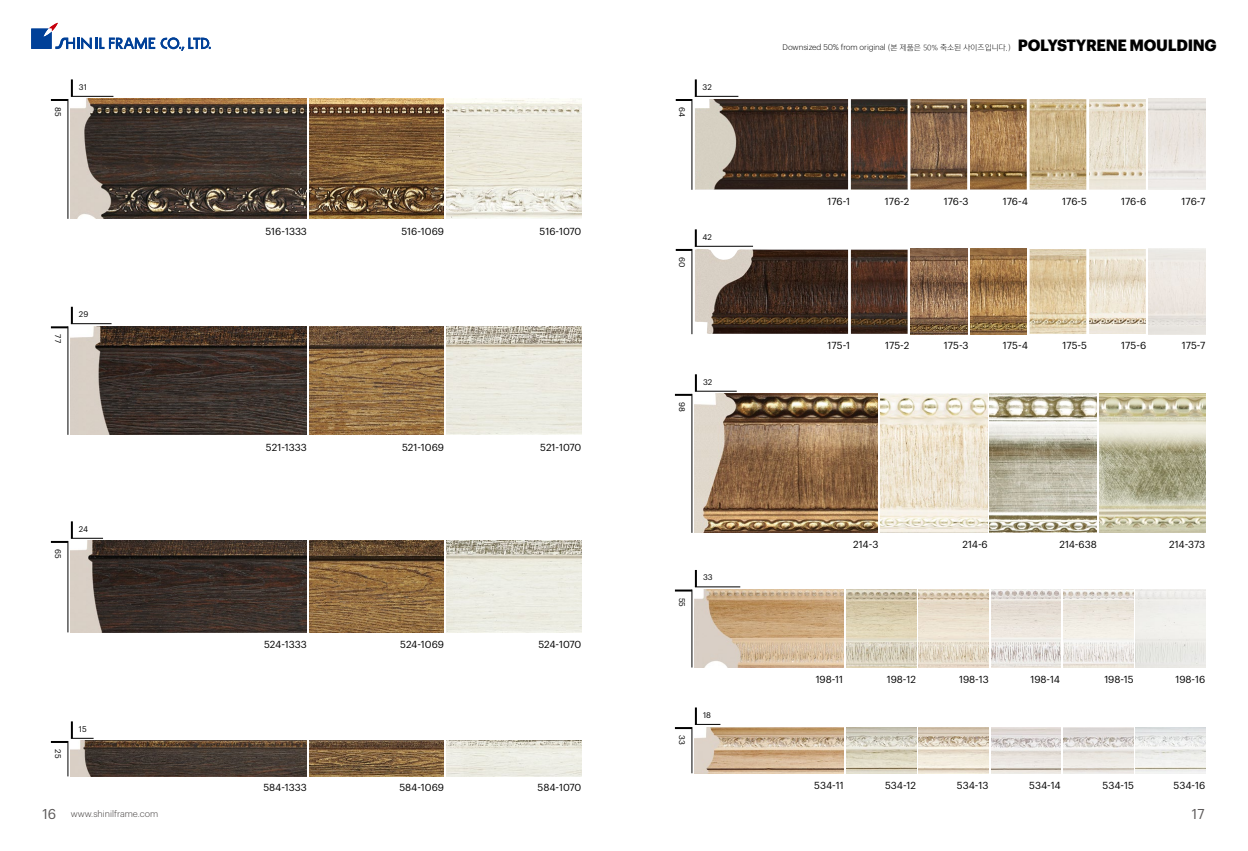
<style>
.page{position:relative;width:1248px;height:851px;background:#fff}
.page>*{position:absolute;margin:0;border:0;box-sizing:border-box;transform-origin:0 0}
.t1{font:14px "Graphik";color:#5a5757}
.t2{font:10px "Graphik";color:#000}
.t3{font:300 9px "Graphik";color:#3f3b3a}
.t4{font:300 8px "Graphik";letter-spacing:-.01em;color:#000}
.t5{font:8px "Graphik";color:#000}
.s1{font-family:"Yoon Gothic 720";font-weight:400}
.s2{font-weight:700;font-size:16px}
.s3{font-weight:400;font-size:14px;color:#5a5757}
</style>
<div class="page">
<svg style="left:31px;top:23px;width:180px;height:28px"></svg>
<hr style="left:71px;top:96px;width:42px;height:1px;background:#000">
<hr style="left:68px;top:99px;width:1px;height:120px;background:#000">
<svg style="left:51px;top:79px;width:22px;height:22px"></svg>
<img style="left:309px;top:99px;width:135px;height:120px">
<img style="left:446px;top:99px;width:135px;height:120px">
<img style="left:71px;top:99px;width:235px;height:120px">
<hr style="left:71px;top:323px;width:40px;height:1px;background:#000">
<hr style="left:68px;top:326px;width:1px;height:109px;background:#000">
<svg style="left:51px;top:307px;width:22px;height:21px"></svg>
<img style="left:309px;top:326px;width:135px;height:109px">
<img style="left:446px;top:326px;width:135px;height:109px">
<img style="left:71px;top:326px;width:235px;height:109px">
<hr style="left:71px;top:538px;width:32px;height:1px;background:#000">
<hr style="left:68px;top:541px;width:1px;height:91px;background:#000">
<svg style="left:51px;top:521px;width:22px;height:22px"></svg>
<img style="left:309px;top:541px;width:135px;height:91px">
<img style="left:446px;top:541px;width:135px;height:91px">
<img style="left:71px;top:541px;width:235px;height:91px">
<hr style="left:68px;top:740px;width:1px;height:36px;background:#000">
<svg style="left:51px;top:721px;width:43px;height:21px"></svg>
<img style="left:309px;top:740px;width:135px;height:36px">
<img style="left:446px;top:740px;width:135px;height:36px">
<img style="left:71px;top:740px;width:235px;height:36px">
<hr style="left:694px;top:391px;width:42px;height:1px;background:#000">
<hr style="left:691px;top:394px;width:1px;height:138px;background:#000">
<svg style="left:675px;top:374px;width:21px;height:22px"></svg>
<img style="left:694px;top:394px;width:183px;height:138px">
<img style="left:880px;top:394px;width:106px;height:138px">
<img style="left:1099px;top:394px;width:106px;height:138px">
<img style="left:989px;top:394px;width:107px;height:138px">
<hr style="left:694px;top:246px;width:59px;height:1px;background:#000">
<hr style="left:691px;top:249px;width:1px;height:85px;background:#000">
<svg style="left:675px;top:229px;width:21px;height:22px"></svg>
<img style="left:850px;top:249px;width:57px;height:85px">
<img style="left:694px;top:249px;width:154px;height:85px">
<img style="left:970px;top:249px;width:56px;height:85px">
<img style="left:1089px;top:249px;width:56px;height:85px">
<img style="left:910px;top:249px;width:57px;height:85px">
<img style="left:1029px;top:249px;width:57px;height:85px">
<hr style="left:694px;top:96px;width:44px;height:1px;background:#000">
<hr style="left:691px;top:99px;width:1px;height:91px;background:#000">
<svg style="left:675px;top:79px;width:21px;height:22px"></svg>
<img style="left:694px;top:99px;width:154px;height:91px">
<img style="left:850px;top:99px;width:57px;height:91px">
<img style="left:970px;top:99px;width:56px;height:90px">
<img style="left:1089px;top:99px;width:56px;height:90px">
<img style="left:1148px;top:99px;width:57px;height:91px">
<img style="left:910px;top:99px;width:57px;height:90px">
<img style="left:1029px;top:99px;width:57px;height:90px">
<hr style="left:694px;top:586px;width:46px;height:1px;background:#000">
<hr style="left:691px;top:589px;width:1px;height:78px;background:#000">
<svg style="left:675px;top:570px;width:21px;height:21px"></svg>
<img style="left:694px;top:589px;width:149px;height:78px">
<img style="left:846px;top:589px;width:70px;height:78px">
<img style="left:991px;top:589px;width:69px;height:78px">
<img style="left:1135px;top:589px;width:70px;height:78px">
<img style="left:918px;top:589px;width:70px;height:78px">
<img style="left:1063px;top:589px;width:69px;height:78px">
<hr style="left:691px;top:727px;width:1px;height:46px;background:#000">
<svg style="left:675px;top:707px;width:45px;height:22px"></svg>
<img style="left:694px;top:727px;width:149px;height:46px">
<img style="left:846px;top:727px;width:70px;height:46px">
<img style="left:991px;top:727px;width:69px;height:46px">
<img style="left:1135px;top:727px;width:70px;height:46px">
<img style="left:918px;top:727px;width:70px;height:46px">
<img style="left:1063px;top:727px;width:69px;height:46px">
<p class="t5" style="left:64px;top:107px;width:11px;rotate:90deg">85</p>
<p class="t5" style="left:79px;top:81px;width:9px">31</p>
<p class="t5" style="left:64px;top:334px;width:10px;rotate:90deg">77</p>
<p class="t5" style="left:79px;top:308px;width:11px">29</p>
<p class="t5" style="left:64px;top:549px;width:11px;rotate:90deg">65</p>
<p class="t5" style="left:79px;top:522px;width:11px">24</p>
<p class="t5" style="left:64px;top:749px;width:11px;rotate:90deg">25</p>
<p class="t5" style="left:79px;top:722px;width:9px">15</p>
<p class="t2" style="left:265px;top:223px;width:43px">516-1333</p>
<p class="t2" style="left:401px;top:223px;width:44px">516-1069</p>
<p class="t2" style="left:539px;top:223px;width:43px">516-1070</p>
<p class="t2" style="left:266px;top:439px;width:42px">521-1333</p>
<p class="t2" style="left:402px;top:439px;width:44px">521-1069</p>
<p class="t2" style="left:540px;top:439px;width:43px">521-1070</p>
<p class="t2" style="left:264px;top:636px;width:44px">524-1333</p>
<p class="t2" style="left:400px;top:636px;width:45px">524-1069</p>
<p class="t2" style="left:538px;top:636px;width:45px">524-1070</p>
<p class="t2" style="left:263px;top:780px;width:45px">584-1333</p>
<p class="t2" style="left:399px;top:780px;width:46px">584-1069</p>
<p class="t2" style="left:537px;top:780px;width:45px">584-1070</p>
<p class="t5" style="left:688px;top:107px;width:11px;rotate:90deg">64</p>
<p class="t5" style="left:702px;top:81px;width:11px">32</p>
<p class="t5" style="left:688px;top:257px;width:12px;rotate:90deg">60</p>
<p class="t5" style="left:702px;top:231px;width:11px">42</p>
<p class="t5" style="left:688px;top:402px;width:11px;rotate:90deg">98</p>
<p class="t5" style="left:703px;top:375px;width:11px">32</p>
<p class="t5" style="left:688px;top:597px;width:11px;rotate:90deg">55</p>
<p class="t5" style="left:703px;top:571px;width:11px">33</p>
<p class="t5" style="left:688px;top:735px;width:11px;rotate:90deg">33</p>
<p class="t5" style="left:703px;top:708px;width:10px">18</p>
<p class="t4" style="left:782px;top:41px;width:435px">Downsized 50% from original <span class="s1">(본 제품은 50% 축소된 사이즈입니다.)</span> <span class="s2">POLYSTYRENE MOULDING</span></p>
<p class="t2" style="left:827px;top:194px;width:24px">176-1</p>
<p class="t2" style="left:884px;top:194px;width:26px">176-2</p>
<p class="t2" style="left:943px;top:194px;width:26px">176-3</p>
<p class="t2" style="left:1002px;top:194px;width:27px">176-4</p>
<p class="t2" style="left:1062px;top:194px;width:26px">176-5</p>
<p class="t2" style="left:1120px;top:194px;width:27px">176-6</p>
<p class="t2" style="left:1181px;top:194px;width:25px">176-7</p>
<p class="t2" style="left:827px;top:338px;width:24px">175-1</p>
<p class="t2" style="left:885px;top:338px;width:26px">175-2</p>
<p class="t2" style="left:943px;top:338px;width:26px">175-3</p>
<p class="t2" style="left:1002px;top:338px;width:26px">175-4</p>
<p class="t2" style="left:1062px;top:338px;width:26px">175-5</p>
<p class="t2" style="left:1121px;top:338px;width:26px">175-6</p>
<p class="t2" style="left:1181px;top:338px;width:25px">175-7</p>
<p class="t2" style="left:853px;top:537px;width:27px">214-3</p>
<p class="t2" style="left:962px;top:537px;width:27px">214-6</p>
<p class="t2" style="left:1059px;top:537px;width:39px">214-638</p>
<p class="t2" style="left:1169px;top:537px;width:38px">214-373</p>
<p class="t2" style="left:815px;top:671px;width:29px">198-11</p>
<p class="t2" style="left:886px;top:671px;width:31px">198-12</p>
<p class="t2" style="left:959px;top:671px;width:31px">198-13</p>
<p class="t2" style="left:1030px;top:671px;width:31px">198-14</p>
<p class="t2" style="left:1104px;top:671px;width:31px">198-15</p>
<p class="t2" style="left:1175px;top:671px;width:31px">198-16</p>
<p class="t2" style="left:814px;top:777px;width:31px">534-11</p>
<p class="t2" style="left:885px;top:777px;width:33px">534-12</p>
<p class="t2" style="left:956px;top:777px;width:33px">534-13</p>
<p class="t2" style="left:1029px;top:777px;width:33px">534-14</p>
<p class="t2" style="left:1102px;top:777px;width:33px">534-15</p>
<p class="t2" style="left:1173px;top:777px;width:33px">534-16</p>
<p class="t3" style="left:43px;top:807px;width:117px"><span class="s3">16</span> www.shinilframe.com</p>
<h1 class="t1" style="left:1191px;top:803px;width:14px">17</h1>
</div>
